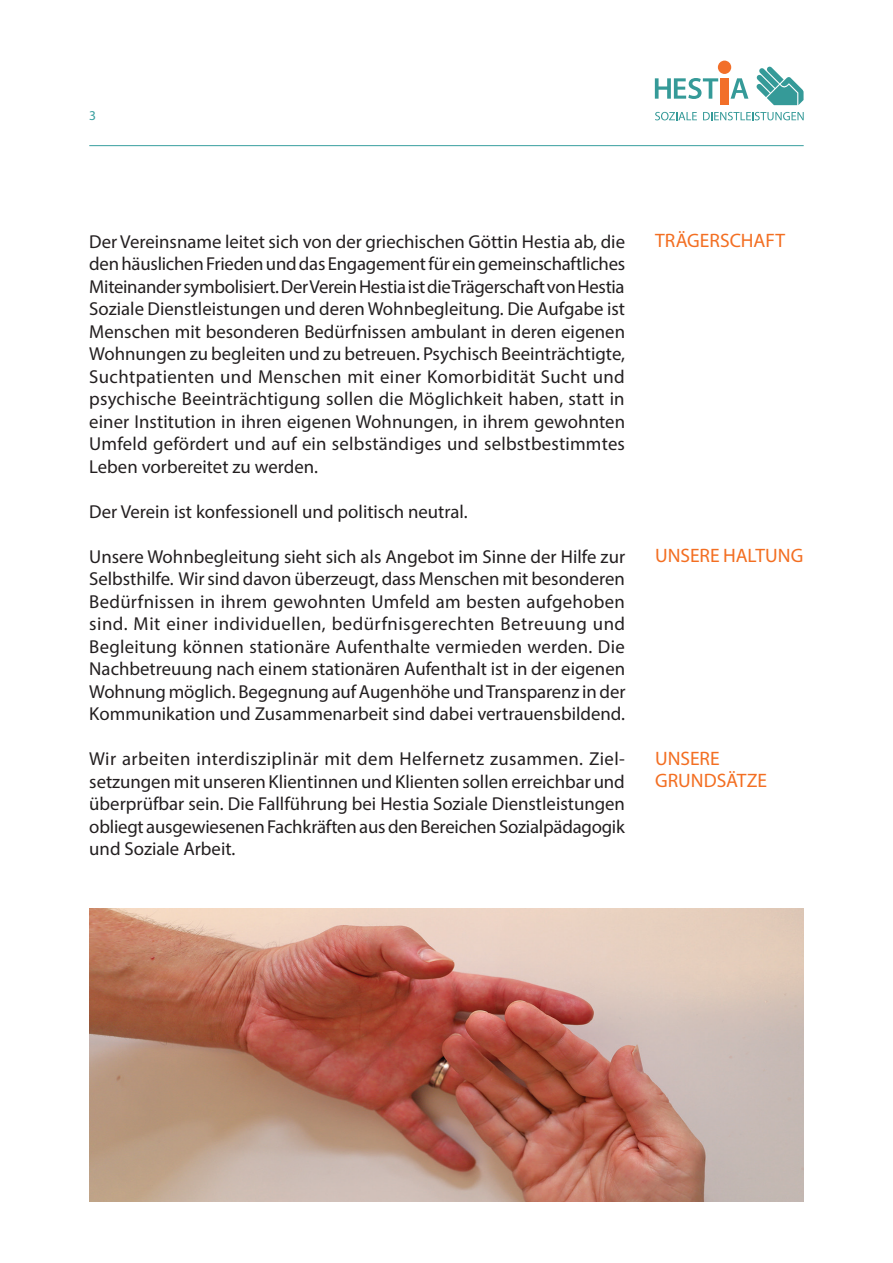
<style>
.page{position:relative;width:893px;height:1263px;background:#fff}
.page>*{position:absolute;margin:0;border:0;box-sizing:border-box;transform-origin:0 0}
.t1{font:19.5px/22.5px "Myriad Pro";color:#f36e21}
.t2{font:18.75px/22.5px "Myriad Pro";color:#231f20;text-align:justify}
.t3{font:13.5px "Myriad Pro";color:#379e9e}
</style>
<div class="page">
<hr style="left:89px;top:145px;width:715px;height:1px;background:#379e9e">
<img style="left:89px;top:909px;width:715px;height:292px">
<svg style="left:655px;top:112px;width:42px;height:8px"></svg>
<svg style="left:703px;top:112px;width:101px;height:8px"></svg>
<svg style="left:655px;top:78px;width:63px;height:21px"></svg>
<div style="left:720px;top:78px;width:8px;height:27px;background:#f26f29"></div>
<svg style="left:731px;top:78px;width:17px;height:21px"></svg>
<div style="left:718px;top:61px;width:13px;height:13px;background:#f26f29;border-radius:50%"></div>
<svg style="left:756px;top:66px;width:47px;height:39px"></svg>
<p class="t3" style="left:89px;top:107px;width:8px">3</p>
<p class="t2" style="left:89px;top:230px;width:537px">Der Vereinsname leitet sich von der griechischen Göttin Hestia ab, die den häuslichen Frieden und das Engagement für ein gemeinschaftliches Miteinander symbolisiert. Der Verein Hestia ist die Trägerschaft von Hestia Soziale Dienstleistungen und deren Wohnbegleitung. Die Aufgabe ist Menschen mit besonderen Bedürfnissen ambulant in deren eigenen Wohnungen zu begleiten und zu betreuen. Psychisch Beeinträchtigte, Suchtpatienten und Menschen mit einer Komorbidität Sucht und psychische Beeinträchtigung sollen die Möglichkeit haben, statt in einer Institution in ihren eigenen Wohnungen, in ihrem gewohnten Umfeld gefördert und auf ein selbständiges und selbstbestimmtes Leben vorbereitet zu werden.</p>
<p class="t2" style="left:89px;top:500px;width:380px">Der Verein ist konfessionell und politisch neutral.</p>
<p class="t1" style="left:655px;top:229px;width:131px">TRÄGERSCHAFT</p>
<p class="t2" style="left:89px;top:545px;width:537px">Unsere Wohnbegleitung sieht sich als Angebot im Sinne der Hilfe zur</p>
<p class="t1" style="left:655px;top:544px;width:150px">UNSERE HALTUNG</p>
<p class="t2" style="left:89px;top:568px;width:538px">Selbsthilfe. Wir sind davon überzeugt, dass Menschen mit besonderen Bedürfnissen in ihrem gewohnten Umfeld am besten aufgehoben sind. Mit einer individuellen, bedürfnisgerechten Betreuung und Begleitung können stationäre Aufenthalte vermieden werden. Die Nachbetreuung nach einem stationären Aufenthalt ist in der eigenen Wohnung möglich. Begegnung auf Augenhöhe und Transparenz in der Kommunikation und Zusammenarbeit sind dabei vertrauensbildend.</p>
<p class="t2" style="left:89px;top:748px;width:537px">Wir arbeiten interdisziplinär mit dem Helfernetz zusammen. Ziel&shy;setzungen mit unseren Klientinnen und Klienten sollen erreichbar und überprüfbar sein. Die Fallführung bei Hestia Soziale Dienstleistungen obliegt ausgewiesenen Fachkräften aus den Bereichen Sozialpädagogik und Soziale Arbeit.</p>
<p class="t1" style="left:655px;top:747px;width:113px">UNSERE<br>GRUNDSÄTZE</p>
</div>
